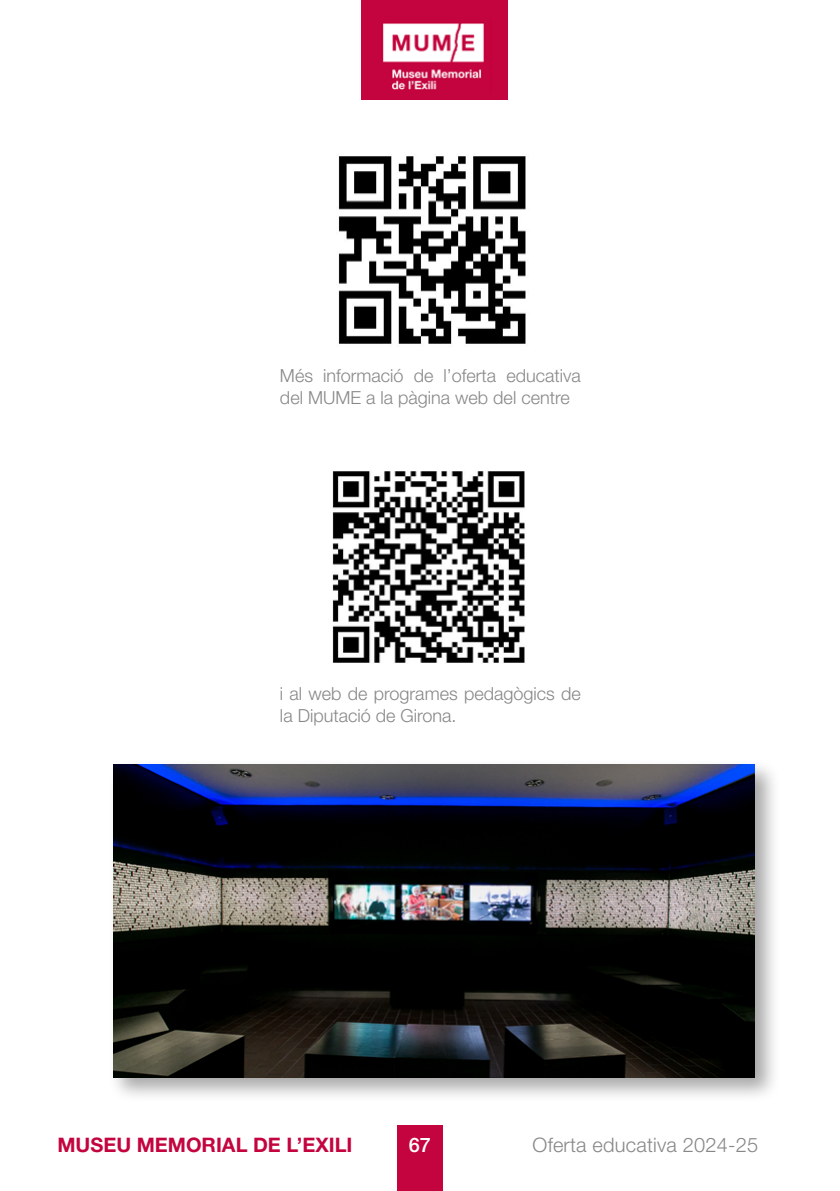
<style>
.page{position:relative;width:840px;height:1191px;background:#fff}
.page>*{position:absolute;margin:0;border:0;box-sizing:border-box;transform-origin:0 0}
.t1{font:700 20px "Helvetica Neue LT Std";color:#c4043f}
.t2{font:300 20px "Helvetica Neue LT Std";letter-spacing:.01em;color:#878787}
.t3{font:500 20px "Helvetica Neue LT Std";color:#fff}
.t4{font:300 18px/21.6px "Helvetica Neue LT Std";color:#878787}
</style>
<div class="page">
<div style="left:397px;top:1125px;width:45px;height:66px;background:#c4043f"></div>
<div style="left:361px;top:0;width:146px;height:100px;background:#c4043f"></div>
<img style="left:383px;top:23px;width:101px;height:67px">
<div style="left:108px;top:759px;width:672px;height:345px;background:#000;opacity:.35"></div>
<img style="left:113px;top:764px;width:641px;height:313px">
<img style="left:338px;top:156px;width:188px;height:188px">
<img style="left:332px;top:471px;width:193px;height:192px">
<p class="t4" style="left:280px;top:364px;width:302px">Més informació de l’oferta educativa del MUME a la pàgina web del centre</p>
<p class="t4" style="left:280px;top:682px;width:302px">i al web de programes pedagògics de la Diputació de Girona.</p>
<p class="t1" style="left:57px;top:1132px;width:296px">MUSEU MEMORIAL DE L’EXILI</p>
<p class="t3" style="left:408px;top:1132px;width:24px">67</p>
<p class="t2" style="left:532px;top:1132px;width:227px">Oferta educativa 2024-25</p>
</div>
